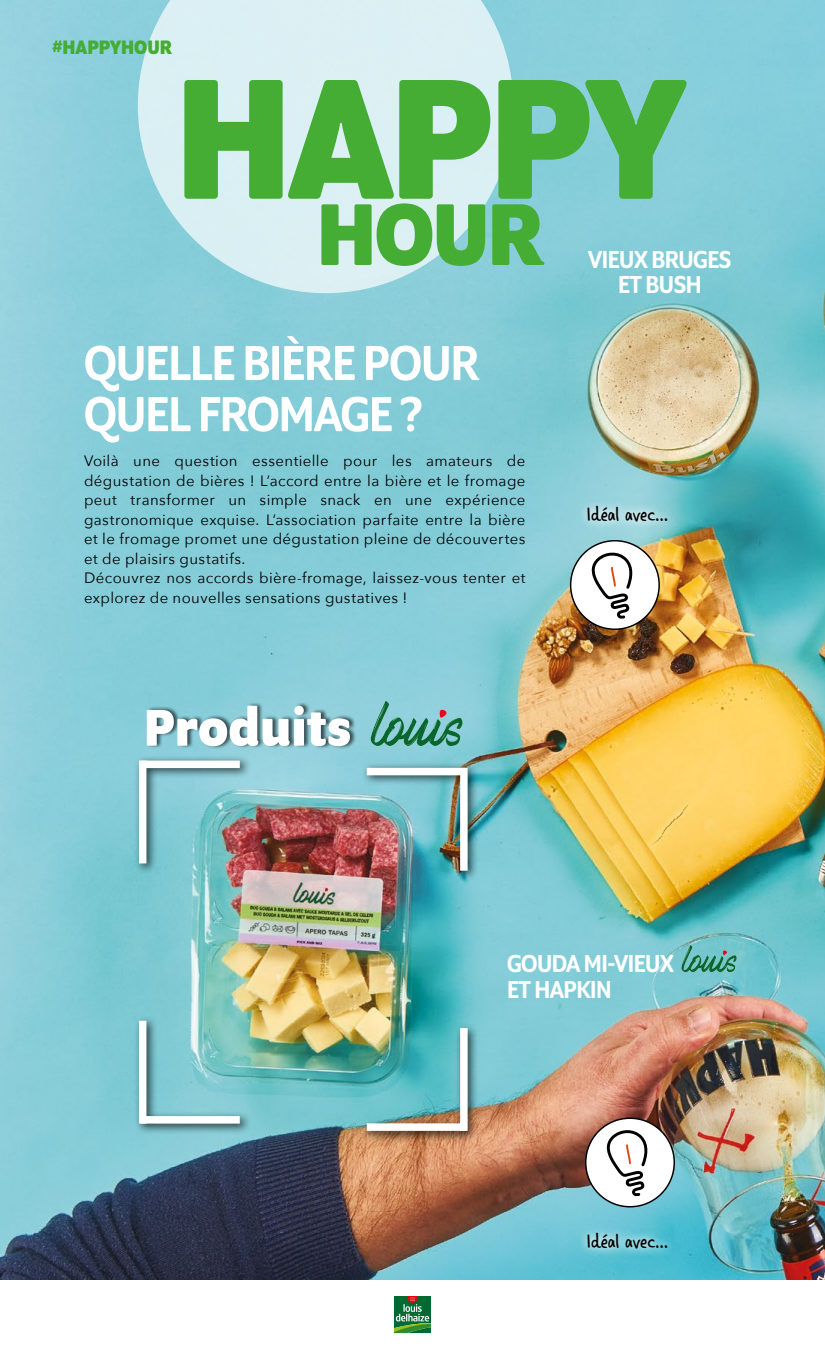
<style>
.page{position:relative;width:825px;height:1350px;background:#fff}
.page>*{position:absolute;margin:0;border:0;box-sizing:border-box;transform-origin:0 0}
.t1{font:700 185.25px "Program OT";letter-spacing:-.02em;color:#45ac34}
.t2{font:700 94.65px "Program OT";color:#45ac34}
.t3{font:700 55.8px "Program OT";color:#fff}
.t4{font:500 53.25px/51.2px "Program OT";letter-spacing:-.02em;color:#fff}
.t5{font:500 26.55px/25.5px "Program OT";letter-spacing:-.02em;color:#fff;text-align:center}
.t6{font:21px "Casino Hand";letter-spacing:-.01em;color:#000}
.t7{font:700 21px "Program OT";color:#45ac34}
.t8{font:15px/19.5px "Avenir Next";letter-spacing:.025em;color:#000}
</style>
<div class="page">
<img style="left:0;top:0;width:825px;height:1280px">
<svg style="left:138px;top:0;width:375px;height:293px;background:#ceeaef"></svg>
<svg style="left:394px;top:1296px;width:37px;height:37px"></svg>
<div style="left:147px;top:702px;width:210px;height:48px;background:#000;opacity:.62"></div>
<svg style="left:371px;top:701px;width:92px;height:45px;background:#68aea4"></svg>
<div style="left:361px;top:762px;width:118px;height:120px;background:#000;opacity:.75"></div>
<div style="left:367px;top:768px;width:99px;height:7px;background:#fff"></div>
<div style="left:460px;top:768px;width:8px;height:103px;background:#fff"></div>
<div style="left:133px;top:755px;width:118px;height:120px;background:#000;opacity:.75"></div>
<div style="left:141px;top:761px;width:99px;height:7px;background:#fff"></div>
<div style="left:139px;top:761px;width:7px;height:102px;background:#fff"></div>
<div style="left:133px;top:1015px;width:118px;height:120px;background:#000;opacity:.75"></div>
<div style="left:141px;top:1116px;width:99px;height:8px;background:#fff"></div>
<div style="left:139px;top:1021px;width:7px;height:103px;background:#fff"></div>
<div style="left:361px;top:1022px;width:118px;height:120px;background:#000;opacity:.75"></div>
<div style="left:367px;top:1123px;width:99px;height:8px;background:#fff"></div>
<div style="left:460px;top:1028px;width:8px;height:103px;background:#fff"></div>
<div style="left:578px;top:497px;width:98px;height:34px;background:#fff;opacity:.75"></div>
<div style="left:578px;top:1224px;width:98px;height:34px;background:#fff;opacity:.75"></div>
<svg style="left:681px;top:945px;width:56px;height:27px;background:#59a89c"></svg>
<div style="left:586px;top:1118px;width:88px;height:89px;background:#fff;border-radius:50%"></div>
<svg style="left:606px;top:1130px;width:42px;height:67px"></svg>
<div style="left:571px;top:541px;width:88px;height:88px;background:#fff;border-radius:50%"></div>
<svg style="left:591px;top:548px;width:42px;height:71px"></svg>
<h3 class="t7" style="left:53px;top:35px;width:121px">#HAPPYHOUR</h3>
<h1 class="t1" style="left:175px;top:32px;width:512px">HAPPY</h1>
<h2 class="t2" style="left:317px;top:180px;width:229px">HOUR</h2>
<h3 class="t5" style="left:588px;top:246px;width:145px">VIEUX BRUGES<br>ET BUSH</h3>
<h3 class="t4" style="left:84px;top:337px;width:397px">QUELLE BIÈRE POUR<br>QUEL FROMAGE ?</h3>
<p class="t8" style="left:84px;top:451px;width:443px">Voilà une question essentielle pour les amateurs de dégustation de bières ! L’accord entre la bière et le fromage peut transformer un simple snack en une expérience gastronomique exquise. L’association parfaite entre la bière et le fromage promet une dégustation pleine de découvertes et de plaisirs gustatifs.<br>Découvrez nos accords bière-fromage, laissez-vous tenter et explorez de nouvelles sensations gustatives !</p>
<h3 class="t3" style="left:144px;top:696px;width:209px">Produits</h3>
<h3 class="t6" style="left:587px;top:502px;width:83px">Idéal avec...</h3>
<h3 class="t5" style="left:507px;top:951px;width:168px;text-align:left">GOUDA MI-VIEUX<br>ET HAPKIN</h3>
<h3 class="t6" style="left:587px;top:1229px;width:83px">Idéal avec...</h3>
</div>
